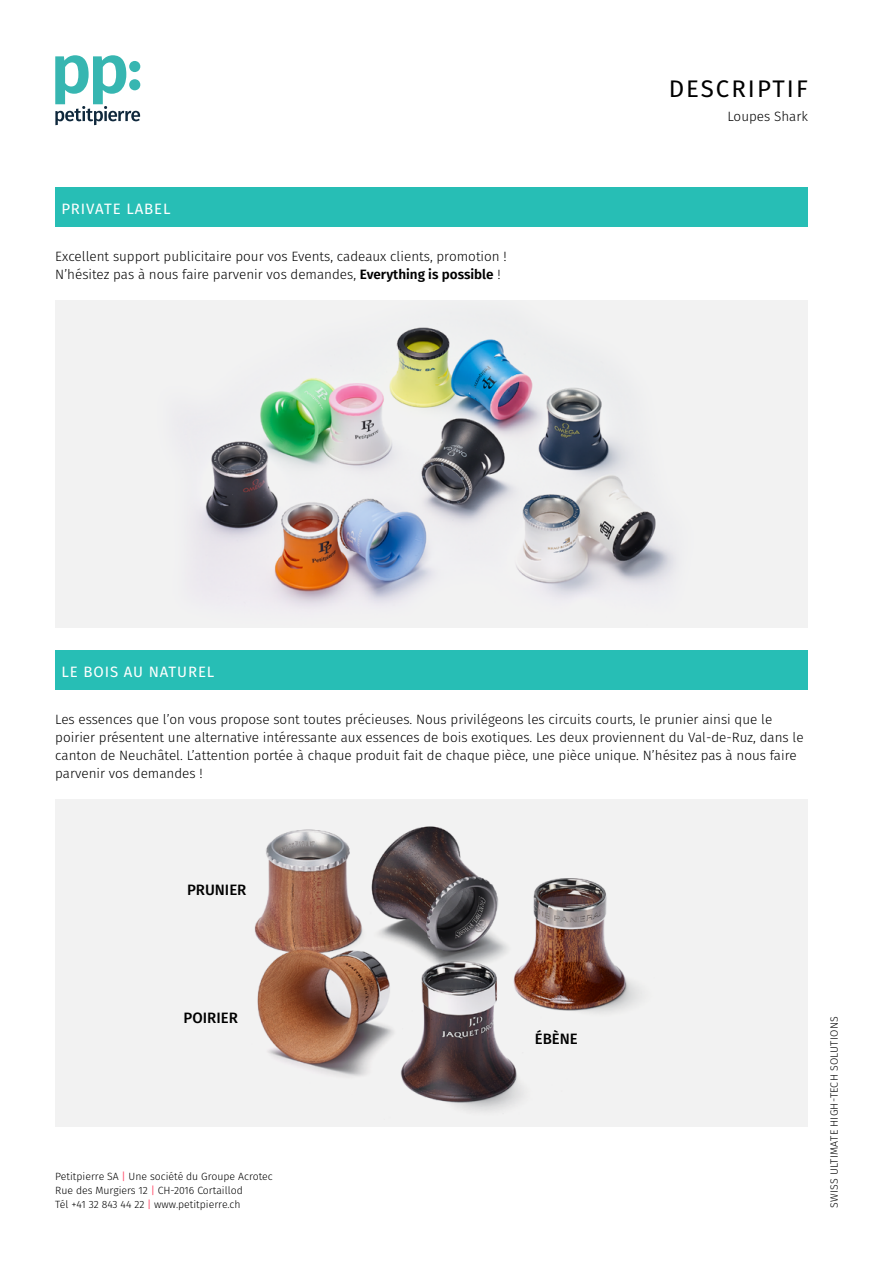
<style>
.page{position:relative;width:893px;height:1263px;background:#fff}
.page>*{position:absolute;margin:0;border:0;box-sizing:border-box;transform-origin:0 0}
.t1{font:24px "Fira Sans";letter-spacing:.085em;color:#000}
.t2{font:15px "Fira Sans";letter-spacing:.06em;color:#fff}
.t3{font:500 15px "Fira Sans";color:#000}
.t4{font:300 13.5px/18px "Fira Sans";color:#000}
.t5{font:300 10.65px "Fira Sans";letter-spacing:.02em;color:#000}
.t6{font:300 10.5px/13.6px "Fira Sans";color:#000}
.s1{font-weight:600}
.s2{font-weight:400;color:#ff5772}
</style>
<div class="page">
<svg style="left:55px;top:55px;width:85px;height:70px"></svg>
<div style="left:55px;top:187px;width:753px;height:40px;background:#27beb5"></div>
<div style="left:55px;top:650px;width:753px;height:39px;background:#27beb5"></div>
<div style="left:55px;top:301px;width:753px;height:327px;background:#f2f2f2"></div>
<img style="left:196px;top:327px;width:480px;height:280px">
<div style="left:55px;top:799px;width:753px;height:328px;background:#f2f2f2"></div>
<img style="left:254px;top:826px;width:388px;height:285px">
<p class="t2" style="left:61px;top:197px;width:111px">PRIVATE LABEL</p>
<p class="t4" style="left:55px;top:247px;width:453px">Excellent support publicitaire pour vos Events, cadeaux clients, promotion !<br>N’hésitez pas à nous faire parvenir vos demandes, <span class="s1">Everything is possible</span> !</p>
<h1 class="t1" style="left:669px;top:70px;width:141px">DESCRIPTIF</h1>
<p class="t4" style="left:727px;top:107px;width:82px">Loupes Shark</p>
<p class="t2" style="left:61px;top:660px;width:155px">LE BOIS AU NATUREL</p>
<p class="t4" style="left:55px;top:710px;width:750px">Les essences que l’on vous propose sont toutes précieuses. Nous privilégeons les circuits courts, le prunier ainsi que le poirier présentent une alternative intéressante aux essences de bois exotiques. Les deux proviennent du Val-de-Ruz, dans le canton de Neuchâtel. L’attention portée à chaque produit fait de chaque pièce, une pièce unique. N’hésitez pas à nous faire parvenir vos demandes !</p>
<p class="t3" style="left:187px;top:877px;width:61px">PRUNIER</p>
<p class="t3" style="left:184px;top:1006px;width:56px">POIRIER</p>
<p class="t6" style="left:55px;top:1170px;width:219px">Petitpierre SA <span class="s2">|</span> Une société du Groupe Acrotec<br>Rue des Murgiers 12 <span class="s2">|</span> CH-2016 Cortaillod<br>Tél +41 32 843 44 22 <span class="s2">|</span> www.petitpierre.ch</p>
<p class="t3" style="left:535px;top:1027px;width:45px">ÉBÈNE</p>
<p class="t5" style="left:826px;top:1208px;width:193px;rotate:-90deg">SWISS ULTIMATE HIGH-TECH SOLUTIONS</p>
</div>
